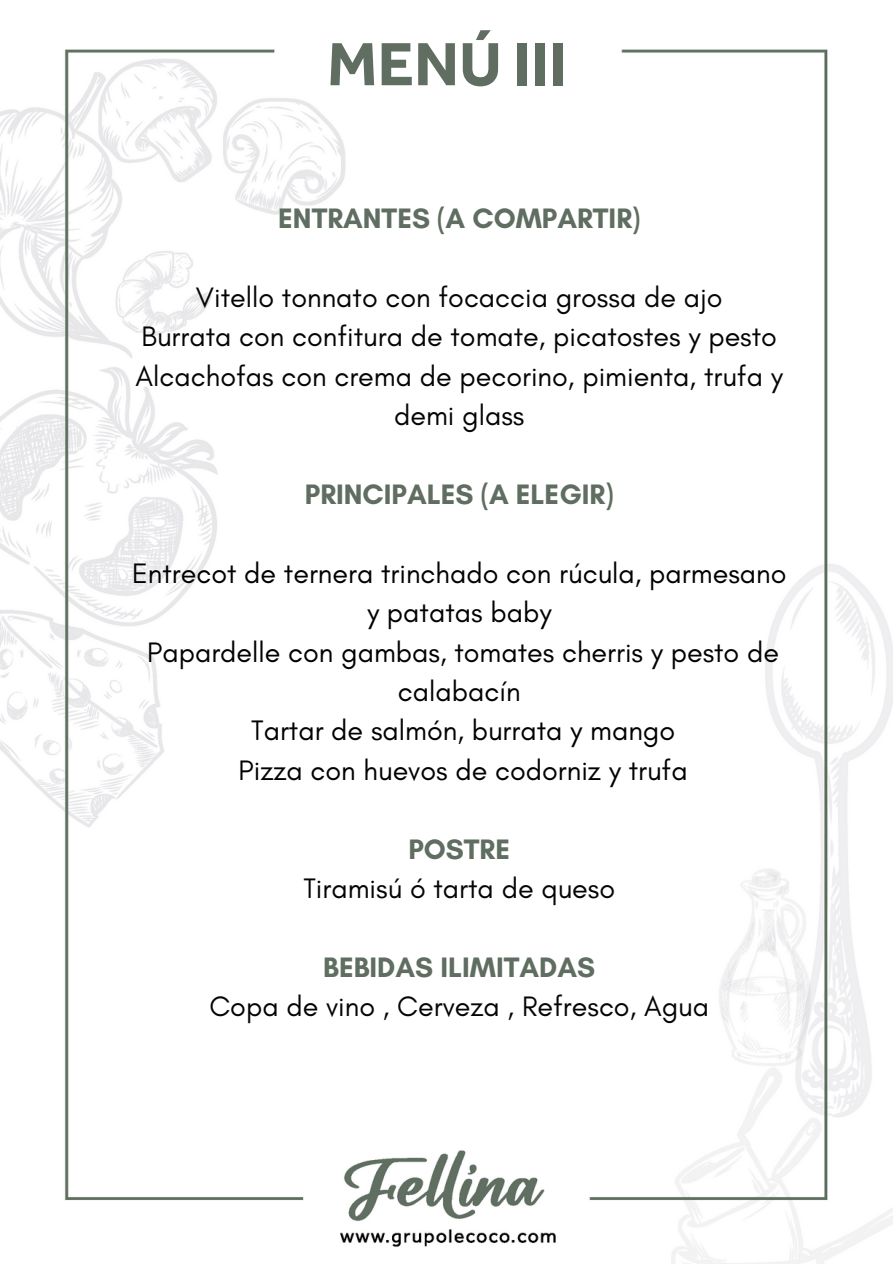
<style>
.page{position:relative;width:893px;height:1264px;background:#fff}
.page>*{position:absolute;margin:0;border:0;box-sizing:border-box;transform-origin:0 0}
.t1{font:700 63px "Effra";color:#606d61}
.t2{font:28.65px/39.3px "Glacial Indifference";color:#040403;text-align:center}
.t3{font:28.65px/39.3px "Glacial Indifference";color:#000;text-align:center}
.t4{font:700 28.65px "Glacial Indifference";color:#606d61}
</style>
<div class="page">
<img style="left:0;top:49px;width:892px;height:1214px">
<p class="t1" style="left:327px;top:25px;width:241px">MENÚ III</p>
<p class="t4" style="left:278px;top:201px;width:363px">ENTRANTES (A COMPARTIR)</p>
<p class="t2" style="left:196px;top:277px;width:528px">Vitello tonnato con focaccia grossa de ajo</p>
<p class="t2" style="left:141px;top:317px;width:637px">Burrata con confitura de tomate, picatostes y pesto</p>
<p class="t2" style="left:136px;top:356px;width:648px">Alcachofas con crema de pecorino, pimienta, trufa y demi glass</p>
<p class="t4" style="left:305px;top:477px;width:310px">PRINCIPALES (A ELEGIR)</p>
<p class="t3" style="left:132px;top:553px;width:656px">Entrecot de ternera trinchado con rúcula, parmesano y patatas baby</p>
<p class="t3" style="left:147px;top:632px;width:633px">Papardelle con gambas, tomates cherris y pesto de calabacín</p>
<p class="t3" style="left:251px;top:710px;width:425px">Tartar de salmón, burrata y mango</p>
<p class="t3" style="left:238px;top:750px;width:450px">Pizza con huevos de codorniz y trufa</p>
<p class="t4" style="left:408px;top:831px;width:103px">POSTRE</p>
<p class="t2" style="left:303px;top:868px;width:313px">Tiramisú ó tarta de queso</p>
<p class="t4" style="left:323px;top:949px;width:273px">BEBIDAS ILIMITADAS</p>
<p class="t2" style="left:209px;top:986px;width:501px">Copa de vino , Cerveza , Refresco, Agua</p>
</div>
